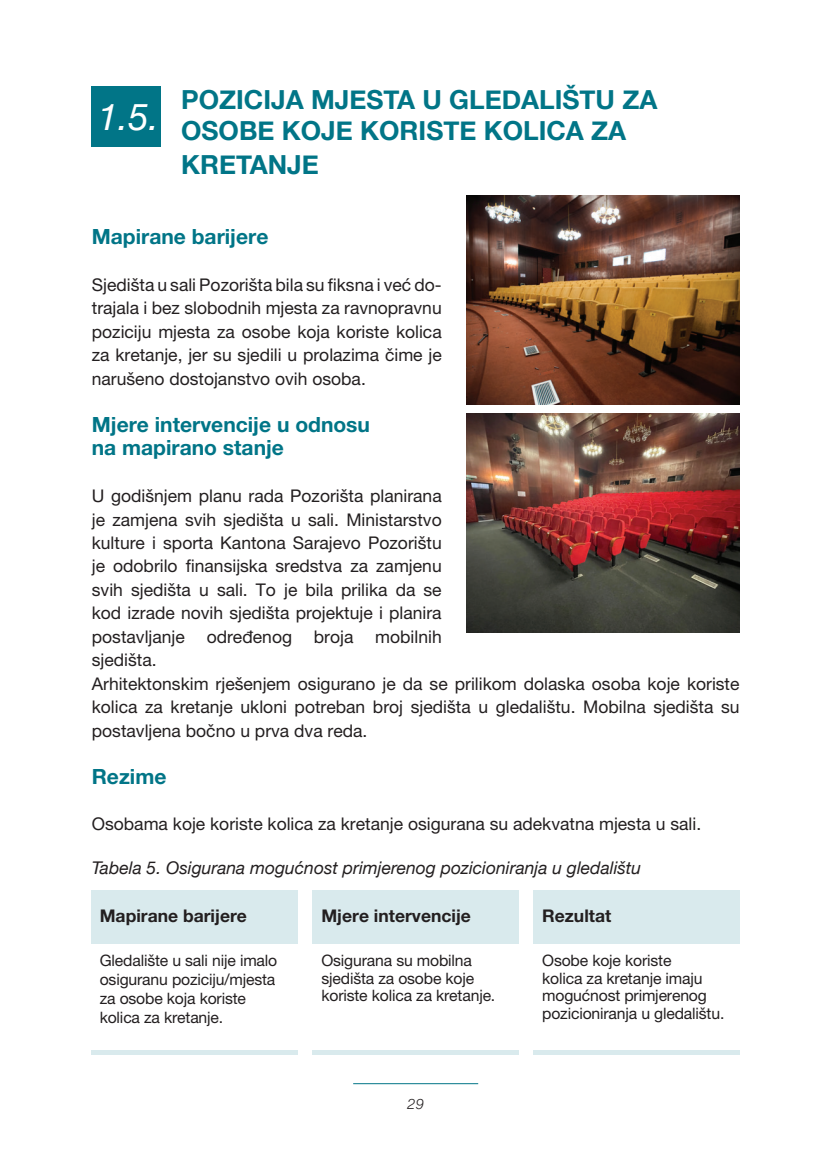
<style>
.page{position:relative;width:819px;height:1166px;background:#fff}
.page>*{position:absolute;margin:0;border:0;box-sizing:border-box;transform-origin:0 0}
.t1{font:italic 36.75px "Helvetica Neue";color:#fff}
.t2{font:700 26.25px/32.6px "Helvetica Neue";color:#017587}
.t3{font:700 21px/23.4px "Helvetica Neue LT Pro";color:#017587}
.t4{font:17.5px/23.4px "Helvetica Neue LT Pro";color:#231f20;text-align:justify}
.t5{font:italic 17.5px "Helvetica Neue";color:#231f20}
.t6{font:700 17.5px "Helvetica Neue LT Pro";color:#231f20}
.t7{font:15.75px/17.5px "Helvetica Neue LT Pro";letter-spacing:-.01em;color:#231f20}
.t8{font:italic 300 14px "Helvetica Neuee Text Pro";color:#231f20}
</style>
<div class="page">
<hr style="left:353px;top:1083px;width:125px;height:1px;background:#017587">
<div style="left:92px;top:890px;width:206px;height:53px;background:#d9eaed"></div>
<div style="left:312px;top:890px;width:207px;height:53px;background:#d9eaed"></div>
<div style="left:533px;top:890px;width:206px;height:53px;background:#d9eaed"></div>
<div style="left:92px;top:1050px;width:206px;height:5px;background:#d9eaed"></div>
<div style="left:312px;top:1050px;width:207px;height:5px;background:#d9eaed"></div>
<div style="left:533px;top:1050px;width:206px;height:5px;background:#d9eaed"></div>
<div style="left:91px;top:87px;width:69px;height:60px;background:#017587"></div>
<img style="left:466px;top:196px;width:273px;height:208px">
<img style="left:466px;top:413px;width:273px;height:219px">
<h1 class="t1" style="left:98px;top:91px;width:63px">1.5.</h1>
<h2 class="t2" style="left:181px;top:84px;width:477px">POZICIJA MJESTA U GLEDALIŠTU ZA<br>OSOBE KOJE KORISTE KOLICA ZA<br>KRETANJE</h2>
<p class="t3" style="left:92px;top:224px;width:178px">Mapirane barijere</p>
<p class="t4" style="left:92px;top:273px;width:351px">Sjedišta u sali Pozorišta bila su fiksna i već do&shy;trajala i bez slobodnih mjesta za ravnopravnu poziciju mjesta za osobe koja koriste kolica za kretanje, jer su sjedili u prolazima čime je narušeno dostojanstvo ovih osoba.</p>
<p class="t3" style="left:92px;top:412px;width:280px">Mjere intervencije u odnosu na mapirano stanje</p>
<p class="t4" style="left:92px;top:484px;width:649px;text-align:left">U godišnjem planu rada Pozorišta planirana<br>je zamjena svih sjedišta u sali. Ministarstvo<br>kulture i sporta Kantona Sarajevo Pozorištu<br>je odobrilo finansijska sredstva za zamjenu<br>svih sjedišta u sali. To je bila prilika da se<br>kod izrade novih sjedišta projektuje i planira<br>postavljanje određenog broja mobilnih<br>sjedišta.<br>Arhitektonskim rješenjem osigurano je da se prilikom dolaska osoba koje koriste kolica za kretanje ukloni potreban broj sjedišta u gledalištu. Mobilna sjedišta su postavljena bočno u prva dva reda.</p>
<p class="t3" style="left:92px;top:764px;width:76px">Rezime</p>
<p class="t4" style="left:92px;top:812px;width:611px">Osobama koje koriste kolica za kretanje osigurana su adekvatna mjesta u sali.</p>
<p class="t5" style="left:92px;top:855px;width:551px">Tabela 5. Osigurana mogućnost primjerenog pozicioniranja u gledalištu</p>
<p class="t6" style="left:100px;top:904px;width:149px">Mapirane barijere</p>
<p class="t7" style="left:100px;top:951px;width:179px;line-height:18.9px">Gledalište u sali nije imalo osiguranu poziciju/mjesta za osobe koja koriste kolica za kretanje.</p>
<p class="t6" style="left:321px;top:904px;width:151px">Mjere intervencije</p>
<p class="t7" style="left:321px;top:951px;width:175px">Osigurana su mobilna sjedišta za osobe koje koriste kolica za kretanje.</p>
<p class="t6" style="left:542px;top:904px;width:71px">Rezultat</p>
<p class="t7" style="left:542px;top:951px;width:184px">Osobe koje koriste<br>kolica za kretanje imaju mogućnost primjerenog pozicioniranja u gledalištu.</p>
<p class="t8" style="left:407px;top:1095px;width:18px">29</p>
</div>
